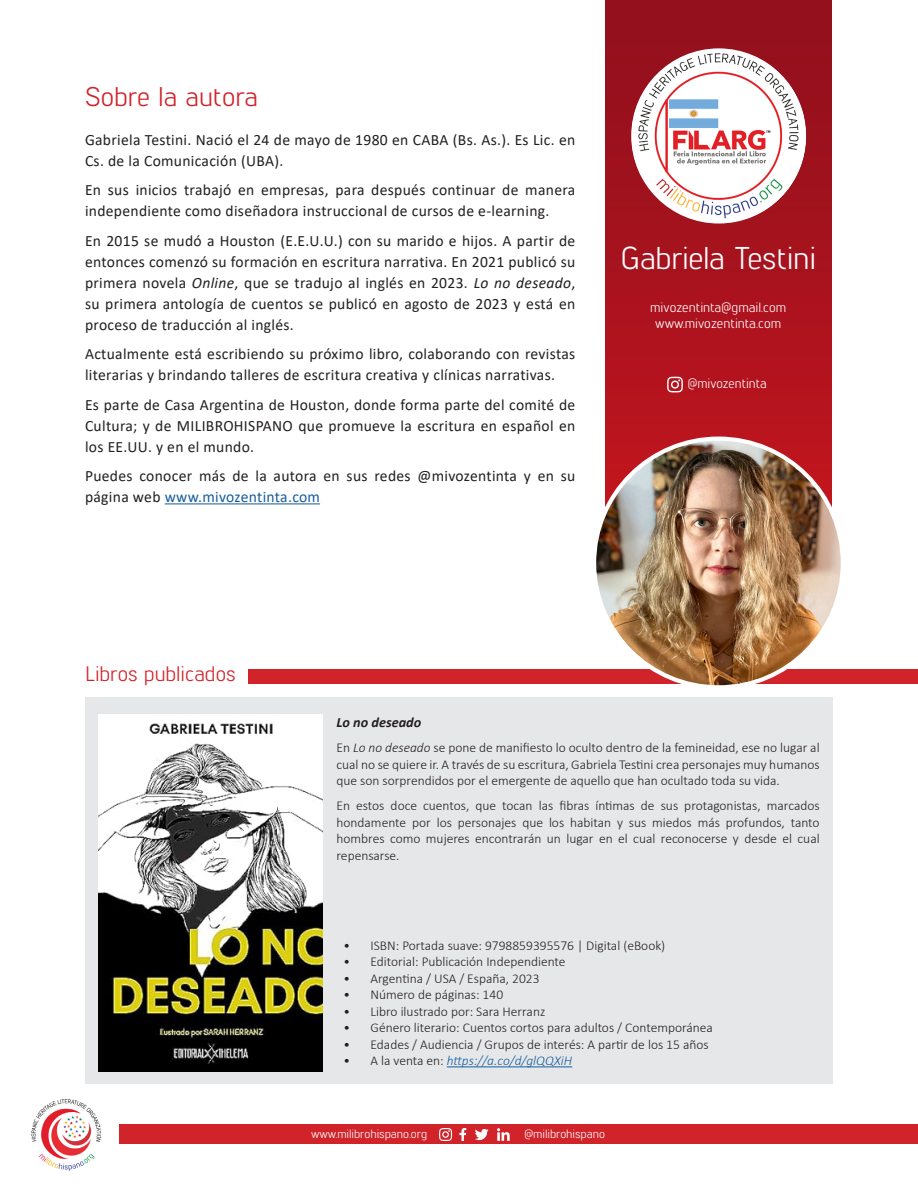
<style>
.page{position:relative;width:918px;height:1188px;background:#fff}
.page>*{position:absolute;margin:0;border:0;box-sizing:border-box;transform-origin:0 0}
.t1{font:31.5px "Lintel";letter-spacing:-.01em;color:#fff}
.t2{font:27px "Lintel";color:#d1232a}
.t3{font:21px "Lintel";color:#d1232a}
.t4{font:15.75px/21px "Calibri";letter-spacing:.02em;color:#231f20}
.t5{font:italic 700 14.25px "Calibri";color:#231f20}
.t6{font:300 13.5px/16.5px "Calibri";color:#231f20;text-align:justify}
.t7{font:13.5px "Lintel";color:#fff}
.t8{font:italic 300 13.5px "Calibri";color:#175d9e}
.t9{font:12px "Lintel";color:#fff}
.s1{font-style:italic}
.s2{color:#175d9e}
.s3{font-style:normal;color:#231f20}
</style>
<div class="page">
<div style="left:120px;top:1124px;width:798px;height:20px;background:#d1232a"></div>
<img style="left:30px;top:1098px;width:74px;height:73px;border-radius:37px">
<svg style="left:439px;top:1128px;width:13px;height:13px"></svg>
<svg style="left:475px;top:1129px;width:14px;height:11px"></svg>
<svg style="left:459px;top:1128px;width:7px;height:13px"></svg>
<svg style="left:497px;top:1128px;width:13px;height:13px"></svg>
<svg style="left:605px;top:0;width:227px;height:507px;background:#a8131e"></svg>
<hr style="left:165px;top:503px;width:155px;height:1px;background:#175d9e">
<img style="left:631px;top:48px;width:175px;height:176px;border-radius:88px">
<div style="left:248px;top:669px;width:670px;height:14px;background:#d1232a"></div>
<div style="left:85px;top:697px;width:748px;height:387px;background:#e6e7e9"></div>
<hr style="left:447px;top:1067px;width:125px;height:1px;background:#175d9e">
<img style="left:99px;top:714px;width:223px;height:357px">
<svg style="left:667px;top:377px;width:16px;height:15px"></svg>
<img style="left:594px;top:439px;width:249px;height:248px;border-radius:124px">
<p class="t2" style="left:85px;top:78px;width:175px">Sobre la autora</p>
<p class="t4" style="left:85px;top:128px;width:492px">Gabriela Testini. Nació el 24 de mayo de 1980 en CABA (Bs. As.). Es Lic. en<br>Cs. de la Comunicación (UBA).</p>
<p class="t4" style="left:85px;top:179px;width:492px">En sus inicios trabajó en empresas, para después continuar de manera independiente como diseñadora instruccional de cursos de e-learning.</p>
<p class="t4" style="left:85px;top:229px;width:492px;text-align:justify">En 2015 se mudó a Houston (E.E.U.U.) con su marido e hijos. A partir de entonces comenzó su formación en escritura narrativa. En 2021 publicó su primera novela <span class="s1">Online</span>, que se tradujo al inglés en 2023. <span class="s1">Lo no deseado</span>, su primera antología de cuentos se publicó en agosto de 2023 y está en proceso de traducción al inglés.</p>
<p class="t4" style="left:85px;top:343px;width:492px">Actualmente está escribiendo su próximo libro, colaborando con revistas literarias y brindando talleres de escritura creativa y clínicas narrativas.</p>
<p class="t4" style="left:85px;top:393px;width:492px;text-align:justify">Es parte de Casa Argentina de Houston, donde forma parte del comité de Cultura; y de MILIBROHISPANO que promueve la escritura en español en los EE.UU. y en el mundo.</p>
<p class="t4" style="left:85px;top:465px;width:492px">Puedes conocer más de la autora en sus redes @mivozentinta y en su página web <span class="s2">www.mivozentinta.com</span></p>
<p class="t1" style="left:620px;top:236px;width:197px">Gabriela Testini</p>
<p class="t7" style="left:650px;top:298px;width:138px">mivozentinta@gmail.com</p>
<p class="t7" style="left:655px;top:314px;width:127px">www.mivozentinta.com</p>
<p class="t7" style="left:688px;top:374px;width:80px">@mivozentinta</p>
<p class="t3" style="left:85px;top:660px;width:152px">Libros publicados</p>
<p class="t5" style="left:337px;top:712px;width:86px">Lo no deseado</p>
<p class="t6" style="left:337px;top:739px;width:485px">En <span class="s1">Lo no deseado</span> se pone de manifiesto lo oculto dentro de la femineidad, ese no lugar al cual no se quiere ir. A través de su escritura, Gabriela Testini crea personajes muy humanos que son sorprendidos por el emergente de aquello que han ocultado toda su vida.</p>
<p class="t6" style="left:337px;top:797px;width:485px">En estos doce cuentos, que tocan las fibras íntimas de sus protagonistas, marcados hondamente por los personajes que los habitan y sus miedos más profundos, tanto hombres como mujeres encontrarán un lugar en el cual reconocerse y desde el cual repensarse.</p>
<p class="t6" style="left:344px;top:937px;width:323px">• ISBN: Portada suave: 9798859395576 | Digital (eBook)</p>
<p class="t6" style="left:344px;top:953px;width:224px">• Editorial: Publicación Independiente</p>
<p class="t6" style="left:344px;top:970px;width:198px">• Argentina / USA / España, 2023</p>
<p class="t6" style="left:344px;top:986px;width:161px">• Número de páginas: 140</p>
<p class="t6" style="left:344px;top:1003px;width:203px">• Libro ilustrado por: Sara Herranz</p>
<p class="t6" style="left:344px;top:1019px;width:371px">• Género literario: Cuentos cortos para adultos / Contemporánea</p>
<p class="t6" style="left:344px;top:1036px;width:367px">• Edades / Audiencia / Grupos de interés: A partir de los 15 años</p>
<p class="t8" style="left:344px;top:1052px;width:230px"><span class="s3">• A la venta en:</span> https://a.co/d/glQQXiH</p>
<p class="t9" style="left:311px;top:1126px;width:118px">www.milibrohispano.org</p>
<p class="t9" style="left:524px;top:1126px;width:82px">@milibrohispano</p>
</div>
